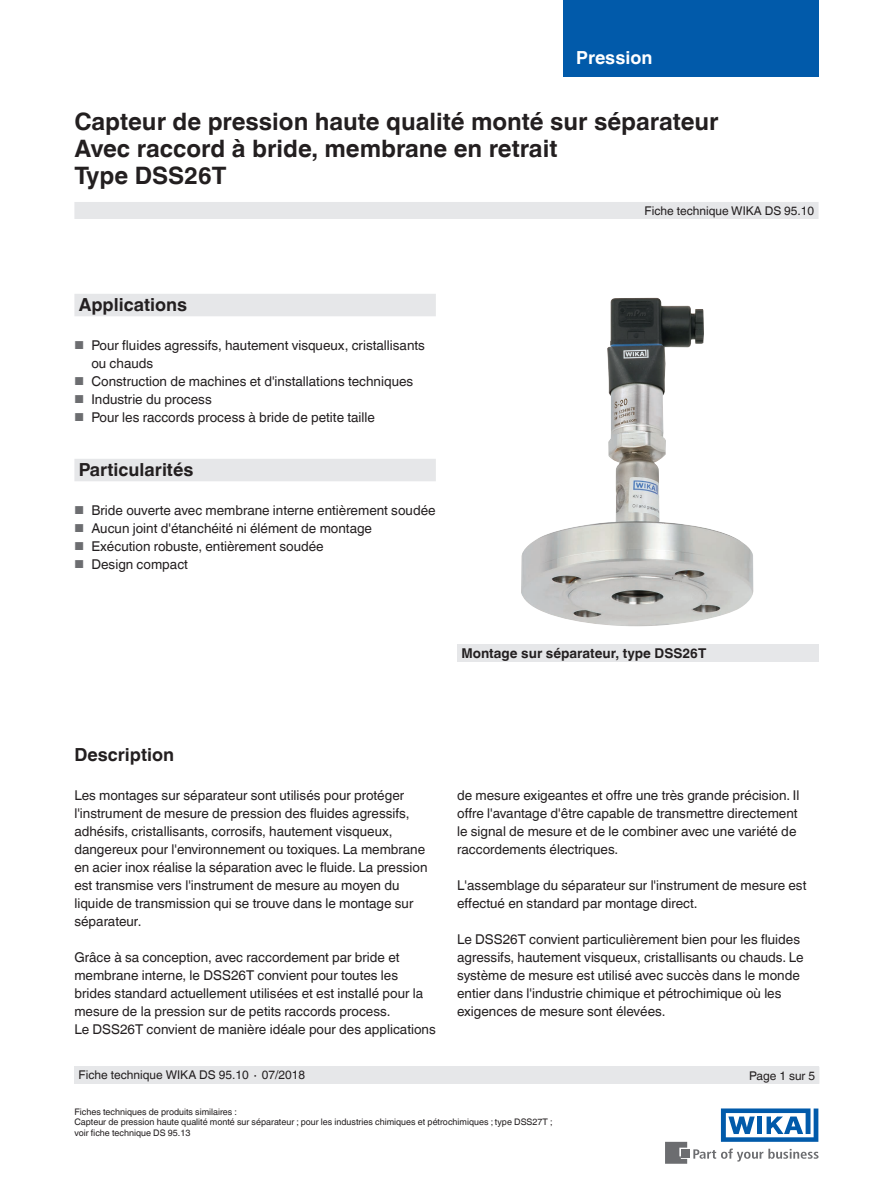
<style>
.page{position:relative;width:893px;height:1188px;background:#fff}
.page>*{position:absolute;margin:0;border:0;box-sizing:border-box;transform-origin:0 0}
.t1{font:700 24px/27px "Helvetica World";color:#231f20}
.t2{font:700 18px "Helvetica World";color:#231f20}
.t3{font:700 18px "Helvetica World";color:#fff}
.t4{font:13.5px/18px "Helvetica World";color:#231f20}
.t5{font:700 13.5px "Helvetica World";color:#231f20}
.t6{font:12px "Helvetica World";color:#231f20}
.t7{font:9px/10.5px "Helvetica World";color:#231f20}
.s1{font-size:11.55px;color:#6c6d70}
</style>
<div class="page">
<svg style="left:693px;top:1149px;width:126px;height:13px"></svg>
<div style="left:682px;top:1150px;width:8px;height:8px;background:#6c6d70"></div>
<svg style="left:665px;top:1142px;width:22px;height:22px"></svg>
<svg style="left:721px;top:1108px;width:97px;height:34px"></svg>
<div style="left:563px;top:0;width:256px;height:76px;background:#015aaa"></div>
<div style="left:74px;top:202px;width:745px;height:17px;background:#e6e7e9"></div>
<div style="left:74px;top:1066px;width:745px;height:18px;background:#e6e7e9"></div>
<div style="left:74px;top:294px;width:362px;height:22px;background:#e6e7e9"></div>
<div style="left:74px;top:459px;width:362px;height:22px;background:#e6e7e9"></div>
<div style="left:457px;top:644px;width:362px;height:18px;background:#e6e7e9"></div>
<img style="left:521px;top:298px;width:233px;height:329px">
<h2 class="t3" style="left:576px;top:47px;width:78px">Pression</h2>
<h1 class="t1" style="left:74px;top:108px;width:646px">Capteur de pression haute qualité monté sur séparateur<br>Avec raccord à bride, membrane en retrait<br>Type DSS26T</h1>
<p class="t6" style="left:645px;top:204px;width:171px">Fiche technique WIKA DS 95.10</p>
<h2 class="t2" style="left:79px;top:294px;width:110px">Applications</h2>
<p class="t4" style="left:91px;top:336px;width:335px;text-indent:-17px"><span class="s1">■</span> Pour fluides agressifs, hautement visqueux, cristallisants ou chauds</p>
<p class="t4" style="left:74px;top:372px;width:340px"><span class="s1">■</span> Construction de machines et d'installations techniques</p>
<p class="t4" style="left:74px;top:390px;width:139px"><span class="s1">■</span> Industrie du process</p>
<p class="t4" style="left:74px;top:408px;width:302px"><span class="s1">■</span> Pour les raccords process à bride de petite taille</p>
<h2 class="t2" style="left:79px;top:459px;width:116px">Particularités</h2>
<p class="t4" style="left:74px;top:501px;width:363px"><span class="s1">■</span> Bride ouverte avec membrane interne entièrement soudée</p>
<p class="t4" style="left:74px;top:519px;width:299px"><span class="s1">■</span> Aucun joint d'étanchéité ni élément de montage</p>
<p class="t4" style="left:74px;top:537px;width:251px"><span class="s1">■</span> Exécution robuste, entièrement soudée</p>
<p class="t4" style="left:74px;top:555px;width:115px"><span class="s1">■</span> Design compact</p>
<p class="t5" style="left:461px;top:645px;width:246px">Montage sur séparateur, type DSS26T</p>
<h2 class="t2" style="left:74px;top:745px;width:101px">Description</h2>
<p class="t4" style="left:74px;top:787px;width:355px">Les montages sur séparateur sont utilisés pour protéger l'instrument de mesure de pression des fluides agressifs, adhésifs, cristallisants, corrosifs, hautement visqueux, dangereux pour l'environnement ou toxiques. La membrane en acier inox réalise la séparation avec le fluide. La pression est transmise vers l'instrument de mesure au moyen du liquide de transmission qui se trouve dans le montage sur séparateur.</p>
<p class="t4" style="left:74px;top:949px;width:363px">Grâce à sa conception, avec raccordement par bride et membrane interne, le DSS26T convient pour toutes les brides standard actuellement utilisées et est installé pour la mesure de la pression sur de petits raccords process.<br>Le DSS26T convient de manière idéale pour des applications</p>
<p class="t4" style="left:457px;top:786px;width:344px">de mesure exigeantes et offre une très grande précision. Il offre l'avantage d'être capable de transmettre directement le signal de mesure et de le combiner avec une variété de raccordements électriques.</p>
<p class="t4" style="left:457px;top:876px;width:351px">L'assemblage du séparateur sur l'instrument de mesure est effectué en standard par montage direct.</p>
<p class="t4" style="left:457px;top:930px;width:348px">Le DSS26T convient particulièrement bien pour les fluides agressifs, hautement visqueux, cristallisants ou chauds. Le système de mesure est utilisé avec succès dans le monde entier dans l'industrie chimique et pétrochimique où les exigences de mesure sont élevées.</p>
<p class="t6" style="left:79px;top:1068px;width:228px">Fiche technique WIKA DS 95.10 ∙ 07/2018</p>
<p class="t6" style="left:749px;top:1068px;width:67px">Page 1 sur 5</p>
<p class="t7" style="left:74px;top:1107px;width:480px">Fiches techniques de produits similaires :<br>Capteur de pression haute qualité monté sur séparateur ; pour les industries chimiques et pétrochimiques ; type DSS27T ; voir fiche technique DS 95.13</p>
</div>
